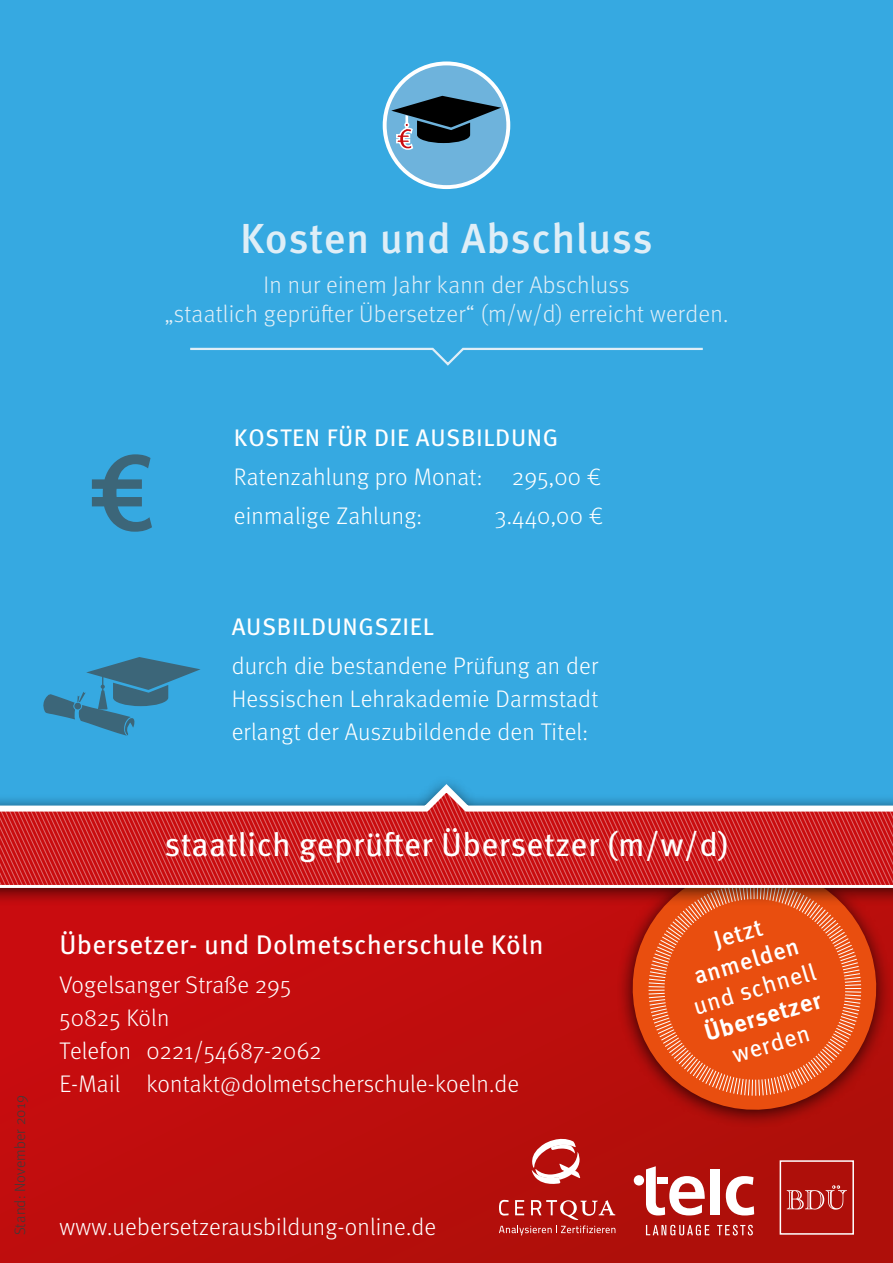
<style>
.page{position:relative;width:893px;height:1263px;background:#36a9e1}
.page>*{position:absolute;margin:0;border:0;box-sizing:border-box;transform-origin:0 0}
.t1{font:500 42px "Meta OT";letter-spacing:.01em;color:#dfeef7}
.t2{font:33px "Meta OT";letter-spacing:.01em;color:#fff}
.t3{font:27px "Meta OT";letter-spacing:.01em;color:#fff}
.t4{font:300 24px/33px "Meta OT";letter-spacing:.01em;color:#fff}
.t5{font:300 24px/28.8px "Meta OT";letter-spacing:.01em;color:#dfeef7;text-align:center}
.t6{font:24px "Meta OT";letter-spacing:.025em;color:#fff}
.t7{font:500 24px/28.8px "Meta OT";color:#fff;text-align:center}
.t8{font:700 24px "Meta OT";color:#fff}
.t9{font:300 15px "Meta OT";letter-spacing:.01em;color:#3c3c3b}
</style>
<div class="page">
<svg style="left:0;top:907px;width:893px;height:356px;background:#bd0d0c"></svg>
<svg style="left:190px;top:347px;width:513px;height:19px"></svg>
<svg style="left:383px;top:61px;width:127px;height:128px"></svg>
<svg style="left:92px;top:454px;width:60px;height:78px"></svg>
<svg style="left:43px;top:657px;width:157px;height:79px"></svg>
<svg style="left:646px;top:1225px;width:63px;height:10px"></svg>
<svg style="left:717px;top:1225px;width:36px;height:10px"></svg>
<svg style="left:646px;top:1166px;width:59px;height:49px;background:#d5817f"></svg>
<div style="left:710px;top:1169px;width:10px;height:45px;background:#fff"></div>
<svg style="left:726px;top:1176px;width:28px;height:39px"></svg>
<div style="left:634px;top:1175px;width:10px;height:10px;background:#fff;border-radius:50%"></div>
<div style="left:658px;top:1177px;width:10px;height:7px;background:#fff"></div>
<div style="left:616px;top:853px;width:276px;height:275px;background:#b20e0b"></div>
<svg style="left:619px;top:907px;width:267px;height:217px"></svg>
<svg style="left:648px;top:907px;width:214px;height:189px;background:#e5541c"></svg>
<svg style="left:499px;top:1200px;width:116px;height:35px;background:#bf3a37"></svg>
<svg style="left:527px;top:1135px;width:55px;height:53px;background:#ca5351"></svg>
<div style="left:0;top:775px;width:893px;height:132px;background:#000;opacity:.75"></div>
<svg style="left:0;top:886px;width:893px;height:3px;background:#cbabaa"></svg>
<svg style="left:0;top:780px;width:893px;height:106px"></svg>
<div style="left:780px;top:1160px;width:74px;height:75px;border:2px solid #fff"></div>
<svg style="left:787px;top:1185px;width:60px;height:24px"></svg>
<h1 class="t1" style="left:240px;top:212px;width:414px">Kosten und Abschluss</h1>
<p class="t5" style="left:165px;top:271px;width:565px">In nur einem Jahr kann der Abschluss<br>„staatlich geprüfter Übersetzer“ (m/w/d) erreicht werden.</p>
<p class="t6" style="left:234px;top:423px;width:326px">KOSTEN FÜR DIE AUSBILDUNG</p>
<p class="t4" style="left:234px;top:457px;width:369px;line-height:39px">Ratenzahlung pro Monat: 295,00 € einmalige Zahlung:</p>
<p class="t4" style="left:495px;top:499px;width:110px">3.440,00 €</p>
<p class="t6" style="left:232px;top:612px;width:204px">AUSBILDUNGSZIEL</p>
<p class="t4" style="left:232px;top:650px;width:368px;text-align:justify">durch die bestandene Prüfung an der Hessischen Lehrakademie Darmstadt erlangt der Auszubildende den Titel:</p>
<p class="t9" style="left:11px;top:1235px;width:141px;rotate:-90deg">Stand: November 2019</p>
<h2 class="t2" style="left:165px;top:824px;width:565px">staatlich geprüfter Übersetzer (m/w/d)</h2>
<p class="t3" style="left:60px;top:928px;width:486px">Übersetzer- und Dolmetscherschule Köln</p>
<p class="t4" style="left:60px;top:968px;width:461px">Vogelsanger Straße 295<br>50825 Köln<br>Telefon 0221/54687-2062<br>E-Mail kontakt@dolmetscherschule-koeln.de</p>
<p class="t4" style="left:60px;top:1211px;width:378px">www.uebersetzerausbildung-online.de</p>
<p class="t7" style="left:683px;top:935px;width:110px;rotate:-16deg">Jetzt anmelden</p>
<p class="t6" style="left:690px;top:992px;width:128px;rotate:-16deg">und schnell</p>
<p class="t8" style="left:701px;top:1018px;width:122px;rotate:-16deg">Übersetzer</p>
<p class="t6" style="left:729px;top:1041px;width:81px;rotate:-16deg">werden</p>
</div>
